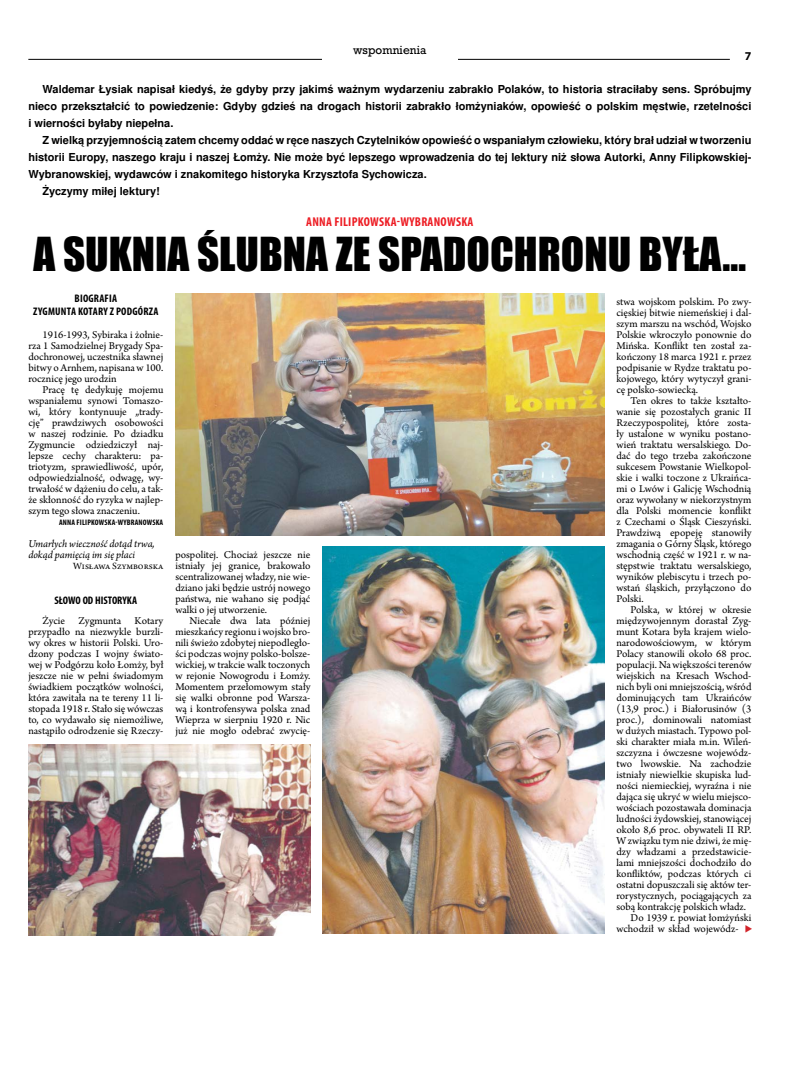
<style>
.page{position:relative;width:794px;height:1092px;background:#fff}
.page>*{position:absolute;margin:0;border:0;box-sizing:border-box;transform-origin:0 0}
.t1{font:43px "Impact";color:#000}
.t2{font:700 condensed 12.8px "Myriad Pro";letter-spacing:.02em;color:#ed1d24}
.t3{font:700 12px "Myriad Pro";color:#000}
.t4{font:11px/11px "Arno Pro";color:#000;text-align:justify}
.t5{font:700 11px/17px "Nimbus San L";color:#000;text-align:justify}
.t6{font:italic 11px/11px "Arno Pro";letter-spacing:-.005em;color:#000}
.t7{font:700 condensed 11px/13px "Myriad Pro";letter-spacing:.02em;color:#000;text-align:center}
.t8{font:700 condensed 11px "Myriad Pro";color:#000}
.t9{font:11px "Rockwell";color:#000}
.t10{font:10px "Arno Pro";color:#000}
.t11{font:700 condensed 8px "Myriad Pro";letter-spacing:.02em;color:#000}
</style>
<div class="page">
<hr style="left:28px;top:59px;width:702px;height:1px;background:#000">
<div style="left:322px;top:45px;width:136px;height:17px;background:#fff"></div>
<img style="left:175px;top:294px;width:429px;height:241px">
<img style="left:322px;top:547px;width:282px;height:386px">
<img style="left:28px;top:744px;width:282px;height:191px">
<p class="t9" style="left:353px;top:43px;width:75px">wspomnienia</p>
<p class="t5" style="left:28px;top:80px;width:724px;text-indent:14px">Waldemar Łysiak napisał kiedyś, że gdyby przy jakimś ważnym wydarzeniu zabrakło Polaków, to historia straciłaby sens. Spróbujmy nieco przekształcić to powiedzenie: Gdyby gdzieś na drogach historii zabrakło łomżyniaków, opowieść o polskim męstwie, rzetelności i wierności byłaby niepełna.</p>
<p class="t5" style="left:43px;top:131px;width:710px">Z wielką przyjemnością zatem chcemy oddać w ręce naszych Czytelników opowieść o wspaniałym człowieku, który brał udział w tworzeniu</p>
<p class="t5" style="left:28px;top:148px;width:724px">historii Europy, naszego kraju i naszej Łomży. Nie może być lepszego wprowadzenia do tej lektury niż słowa Autorki, Anny Filipkowskiej-</p>
<p class="t5" style="left:28px;top:165px;width:400px">Wybranowskiej, wydawców i znakomitego historyka Krzysztofa Sychowicza.</p>
<p class="t5" style="left:43px;top:182px;width:119px">Życzymy miłej lektury!</p>
<p class="t2" style="left:306px;top:214px;width:169px">ANNA FILIPKOWSKA-WYBRANOWSKA</p>
<h1 class="t1" style="left:34px;top:221px;width:714px">A SUKNIA ŚLUBNA ZE SPADOCHRONU BYŁA…</h1>
<p class="t3" style="left:745px;top:48px;width:8px">7</p>
<p class="t7" style="left:33px;top:292px;width:127px">BIOGRAFIA<br>ZYGMUNTA KOTARY Z PODGÓRZA</p>
<p class="t4" style="left:28px;top:329px;width:136px;text-indent:14px">1916-1993, Sybiraka i żołnie&shy;rza 1 Samodzielnej Brygady Spa&shy;dochronowej, uczestnika sławnej bitwy o Arnhem, napisana w 100. rocznicę jego urodzin</p>
<p class="t4" style="left:28px;top:384px;width:136px;text-indent:14px">Pracę tę dedykuję mojemu wspaniałemu synowi Tomaszo&shy;wi, który kontynuuje „trady&shy;cję” prawdziwych osobowości w naszej rodzinie. Po dziadku Zygmuncie odziedziczył naj&shy;lepsze cechy charakteru: pa&shy;triotyzm, sprawiedliwość, upór, odpowiedzialność, odwagę, wy&shy;trwałość w dążeniu do celu, a tak&shy;że skłonność do ryzyka w najlep&shy;szym tego słowa znaczeniu.</p>
<p class="t11" style="left:59px;top:517px;width:106px">ANNA FILIPKOWSKA-WYBRANOWSKA</p>
<p class="t6" style="left:28px;top:538px;width:128px">Umarłych wieczność dotąd trwa, dokąd pamięcią im się płaci</p>
<p class="t10" style="left:73px;top:560px;width:92px">Wisława Szymborska</p>
<p class="t8" style="left:55px;top:593px;width:84px">SŁOWO OD HISTORYKA</p>
<p class="t4" style="left:28px;top:615px;width:137px;text-indent:14px">Życie Zygmunta Kotary przypadło na niezwykle burzli&shy;wy okres w historii Polski. Uro&shy;dzony podczas I wojny świato&shy;wej w Podgórzu koło Łomży, był jeszcze nie w pełni świadomym świadkiem początków wolności, która zawitała na te tereny 11 li&shy;stopada 1918 r. Stało się wówczas to, co wydawało się niemożliwe, nastąpiło odrodzenie się Rzeczy-</p>
<p class="t4" style="left:175px;top:549px;width:136px">pospolitej. Chociaż jeszcze nie istniały jej granice, brakowało scentralizowanej władzy, nie wie&shy;dziano jaki będzie ustrój nowego państwa, nie wahano się podjąć walki o jej utworzenie.</p>
<p class="t4" style="left:175px;top:615px;width:137px;text-indent:14px">Niecałe dwa lata później mieszkańcy regionu i wojsko bro&shy;nili świeżo zdobytej niepodległo&shy;ści podczas wojny polsko-bolsze&shy;wickiej, w trakcie walk toczonych w rejonie Nowogrodu i Łomży.<br>Momentem przełomowym stały się walki obronne pod Warsza&shy;wą i kontrofensywa polska znad Wieprza w sierpniu 1920 r. Nic już nie mogło odebrać zwycię-</p>
<p class="t4" style="left:616px;top:296px;width:136px">stwa wojskom polskim. Po zwy&shy;cięskiej bitwie niemeńskiej i dal&shy;szym marszu na wschód, Wojsko Polskie wkroczyło ponownie do Mińska. Konflikt ten został za&shy;kończony 18 marca 1921 r. przez podpisanie w Rydze traktatu po&shy;kojowego, który wytyczył grani&shy;cę polsko-sowiecką.</p>
<p class="t4" style="left:616px;top:395px;width:137px;text-indent:14px">Ten okres to także kształto&shy;wanie się pozostałych granic II Rzeczypospolitej, które zosta&shy;ły ustalone w wyniku postano&shy;wień traktatu wersalskiego. Do&shy;dać do tego trzeba zakończone sukcesem Powstanie Wielkopol&shy;skie i walki toczone z Ukraińca&shy;mi o Lwów i Galicję Wschodnią oraz wywołany w niekorzystnym dla Polski momencie konflikt z Czechami o Śląsk Cieszyński.<br>Prawdziwą epopeję stanowiły zmagania o Górny Śląsk, którego wschodnią część w 1921 r. w na&shy;stępstwie traktatu wersalskiego, wyników plebiscytu i trzech po&shy;wstań śląskich, przyłączono do Polski.</p>
<p class="t4" style="left:630px;top:604px;width:122px">Polska, w której w okresie</p>
<p class="t4" style="left:616px;top:615px;width:136px">międzywojennym dorastał Zyg-</p>
<p class="t4" style="left:616px;top:626px;width:136px">munt Kotara była krajem wielo-</p>
<p class="t4" style="left:616px;top:637px;width:136px">narodowościowym, w którym</p>
<p class="t4" style="left:616px;top:648px;width:136px">Polacy stanowili około 68 proc.</p>
<p class="t4" style="left:616px;top:659px;width:137px">populacji. Na większości terenów</p>
<p class="t4" style="left:616px;top:670px;width:136px">wiejskich na Kresach Wschod-</p>
<p class="t4" style="left:616px;top:681px;width:136px">nich byli oni mniejszością, wśród</p>
<p class="t4" style="left:616px;top:692px;width:137px">dominujących tam Ukraińców</p>
<p class="t4" style="left:616px;top:703px;width:136px">(13,9 proc.) i Białorusinów (3</p>
<p class="t4" style="left:616px;top:714px;width:136px">proc.), dominowali natomiast</p>
<p class="t4" style="left:616px;top:725px;width:136px">w dużych miastach. Typowo pol-</p>
<p class="t4" style="left:616px;top:736px;width:136px">ski charakter miała m.in. Wileń-</p>
<p class="t4" style="left:616px;top:747px;width:136px">szczyzna i ówczesne wojewódz-</p>
<p class="t4" style="left:616px;top:758px;width:136px">two lwowskie. Na zachodzie</p>
<p class="t4" style="left:616px;top:769px;width:136px">istniały niewielkie skupiska lud-</p>
<p class="t4" style="left:616px;top:780px;width:136px">ności niemieckiej, wyraźna i nie</p>
<p class="t4" style="left:616px;top:791px;width:136px">dająca się ukryć w wielu miejsco-</p>
<p class="t4" style="left:616px;top:802px;width:136px">wościach pozostawała dominacja</p>
<p class="t4" style="left:616px;top:813px;width:136px">ludności żydowskiej, stanowiącej</p>
<p class="t4" style="left:616px;top:824px;width:136px">około 8,6 proc. obywateli II RP.</p>
<p class="t4" style="left:616px;top:835px;width:136px">W związku tym nie dziwi, że mię-</p>
<p class="t4" style="left:616px;top:846px;width:136px">dzy władzami a przedstawicie-</p>
<p class="t4" style="left:616px;top:857px;width:136px">lami mniejszości dochodziło do</p>
<p class="t4" style="left:616px;top:868px;width:136px">konfliktów, podczas których ci</p>
<p class="t4" style="left:616px;top:879px;width:136px">ostatni dopuszczali się aktów ter-</p>
<p class="t4" style="left:616px;top:890px;width:136px">rorystycznych, pociągających za</p>
<p class="t4" style="left:616px;top:901px;width:131px">sobą kontrakcję polskich władz.</p>
<p class="t4" style="left:630px;top:912px;width:122px">Do 1939 r. powiat łomżyński</p>
<p class="t4" style="left:616px;top:923px;width:124px">wchodził w skład wojewódz-</p>
</div>
